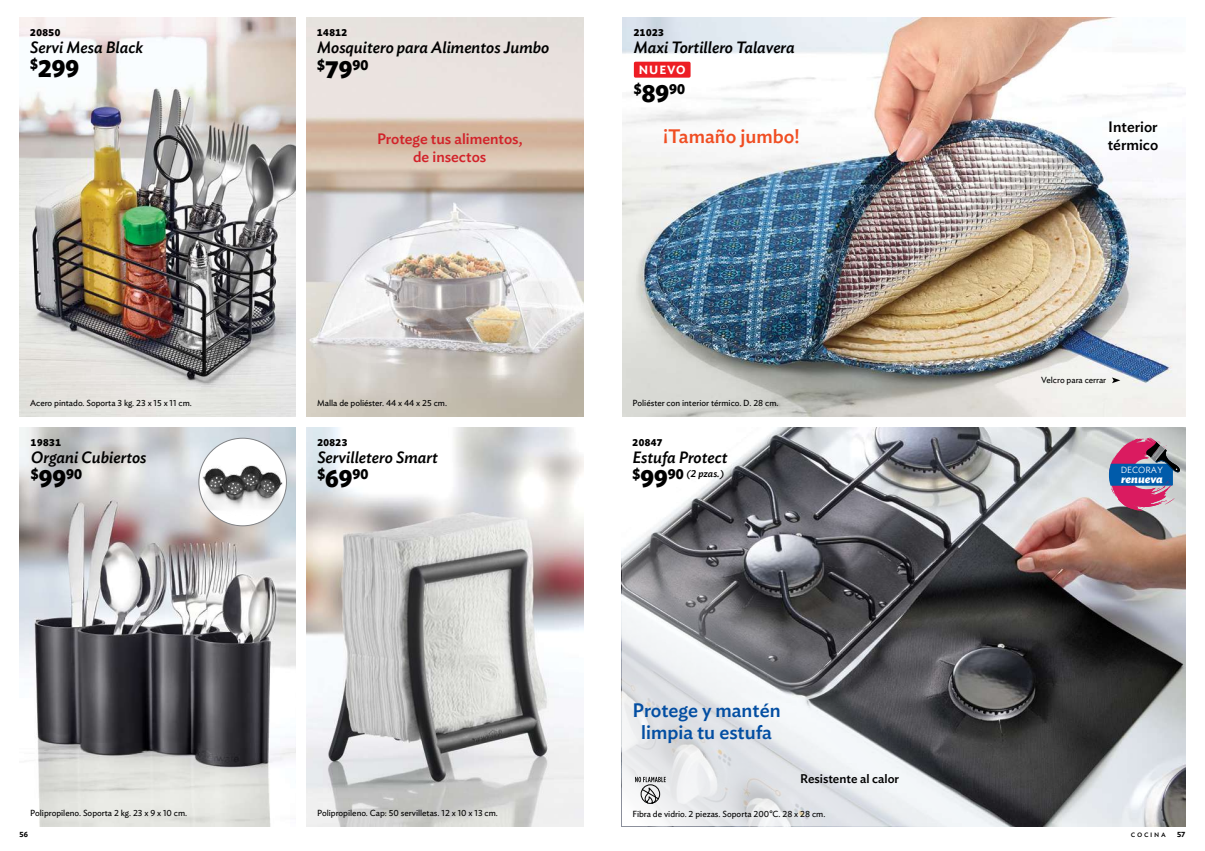
<style>
.page{position:relative;width:1205px;height:851px;background:#fff}
.page>*{position:absolute;margin:0;border:0;box-sizing:border-box;transform-origin:0 0}
.t1{font:700 24.38px "Ideal Sans";color:#000}
.t2{font:500 19.38px/21.9px "Ideal Sans";color:#034ea2;text-align:center}
.t3{font:500 19.38px "Ideal Sans";color:#f04e23}
.t4{font:italic 500 16.25px "Ideal Sans";color:#000}
.t5{font:500 15px/17.5px "Ideal Sans";color:#d2232a;text-align:center}
.t6{font:500 15px/17.5px "Ideal Sans";color:#000}
.t7{font:700 14.25px "Ideal Sans";color:#000}
.t8{font:500 12.5px "Ideal Sans";color:#000}
.t9{font:600 11.88px "Ideal Sans";letter-spacing:.075em;color:#fff}
.t10{font:italic 700 11.25px "Ideal Sans";color:#fff}
.t11{font:700 10px "Ideal Sans";letter-spacing:.05em;color:#000}
.t12{font:italic 500 10px "Ideal Sans";color:#000}
.t13{font:300 8.88px "Ideal Sans";color:#fff}
.t14{font:8.75px "Ideal Sans";color:#000}
.t15{font:600 7.5px "Ideal Sans";color:#000}
.s1{font-size:24.38px}
.s2{font-weight:700;font-style:normal;font-size:14.25px}
.s3{font-weight:700;font-style:normal;font-size:24.38px}
</style>
<div class="page">
<img style="left:19px;top:427px;width:277px;height:399px">
<div style="left:199px;top:438px;width:87px;height:87px;background:#fff;border-radius:50%"></div>
<img style="left:202px;top:456px;width:82px;height:60px">
<img style="left:306px;top:427px;width:277px;height:399px">
<img style="left:19px;top:18px;width:277px;height:398px">
<img style="left:674px;top:427px;width:511px;height:399px">
<svg style="left:622px;top:511px;width:452px;height:315px"></svg>
<svg style="left:635px;top:776px;width:31px;height:28px"></svg>
<svg style="left:1109px;top:437px;width:71px;height:73px"></svg>
<img style="left:622px;top:18px;width:563px;height:398px">
<div style="left:634px;top:62px;width:56px;height:16px;background:#ed1d24;border-radius:2px"></div>
<svg style="left:1112px;top:377px;width:8px;height:6px"></svg>
<img style="left:306px;top:18px;width:277px;height:398px">
<p class="t11" style="left:30px;top:24px;width:31px">20850</p>
<h3 class="t4" style="left:30px;top:34px;width:114px">Servi Mesa Black</h3>
<h1 class="t1" style="left:30px;top:49px;width:50px"><sup>$</sup>299</h1>
<p class="t11" style="left:317px;top:25px;width:31px">14812</p>
<h3 class="t4" style="left:317px;top:35px;width:234px">Mosquitero para Alimentos Jumbo</h3>
<h3 class="t7" style="left:317px;top:53px;width:53px">$<span class="s1">79</span>90</h3>
<h3 class="t5" style="left:377px;top:129px;width:147px">Protege tus alimentos, de insectos</h3>
<p class="t11" style="left:634px;top:25px;width:31px">21023</p>
<h3 class="t4" style="left:634px;top:35px;width:162px">Maxi Tortillero Talavera</h3>
<h3 class="t9" style="left:639px;top:60px;width:48px">NUEVO</h3>
<h3 class="t7" style="left:634px;top:77px;width:53px">$<span class="s1">89</span>90</h3>
<h2 class="t3" style="left:663px;top:121px;width:138px">¡Tamaño jumbo!</h2>
<h3 class="t6" style="left:1108px;top:117px;width:52px">Interior térmico</h3>
<p class="t14" style="left:1041px;top:373px;width:67px">Velcro para cerrar</p>
<p class="t14" style="left:30px;top:396px;width:163px">Acero pintado. Soporta 3 kg. 23 x 15 x 11 cm.</p>
<p class="t14" style="left:317px;top:396px;width:131px">Malla de poliéster. 44 x 44 x 25 cm.</p>
<p class="t14" style="left:632px;top:396px;width:147px">Poliéster con interior térmico. D. 28 cm.</p>
<p class="t11" style="left:31px;top:434px;width:31px">19831</p>
<h3 class="t4" style="left:31px;top:444px;width:117px">Organi Cubiertos</h3>
<h3 class="t7" style="left:31px;top:462px;width:53px">$<span class="s1">99</span>90</h3>
<p class="t11" style="left:317px;top:434px;width:31px">20823</p>
<h3 class="t4" style="left:317px;top:444px;width:122px">Servilletero Smart</h3>
<h3 class="t7" style="left:317px;top:462px;width:53px">$<span class="s1">69</span>90</h3>
<p class="t11" style="left:632px;top:434px;width:31px">20847</p>
<h3 class="t4" style="left:632px;top:444px;width:97px">Estufa Protect</h3>
<p class="t12" style="left:632px;top:466px;width:93px"><span class="s2">$</span><span class="s3">99</span><span class="s2">90</span> (2 pzas.)</p>
<p class="t13" style="left:1120px;top:463px;width:44px">DECORA Y</p>
<p class="t10" style="left:1121px;top:469px;width:43px">renueva</p>
<h2 class="t2" style="left:632px;top:697px;width:149px">Protege y mantén limpia tu estufa</h2>
<h3 class="t8" style="left:800px;top:768px;width:101px">Resistente al calor</h3>
<p class="t14" style="left:30px;top:805px;width:159px">Polipropileno. Soporta 2 kg. 23 x 9 x 10 cm.</p>
<p class="t14" style="left:317px;top:805px;width:182px">Polipropileno. Cap: 50 servilletas. 12 x 10 x 13 cm.</p>
<p class="t14" style="left:632px;top:807px;width:194px">Fibra de vidrio. 2 piezas. Soporta 200°C. 28 x 28 cm.</p>
<p class="t15" style="left:19px;top:828px;width:10px">56</p>
<p class="t14" style="left:1131px;top:827px;width:37px">cocina</p>
<p class="t15" style="left:1177px;top:828px;width:10px">57</p>
</div>
